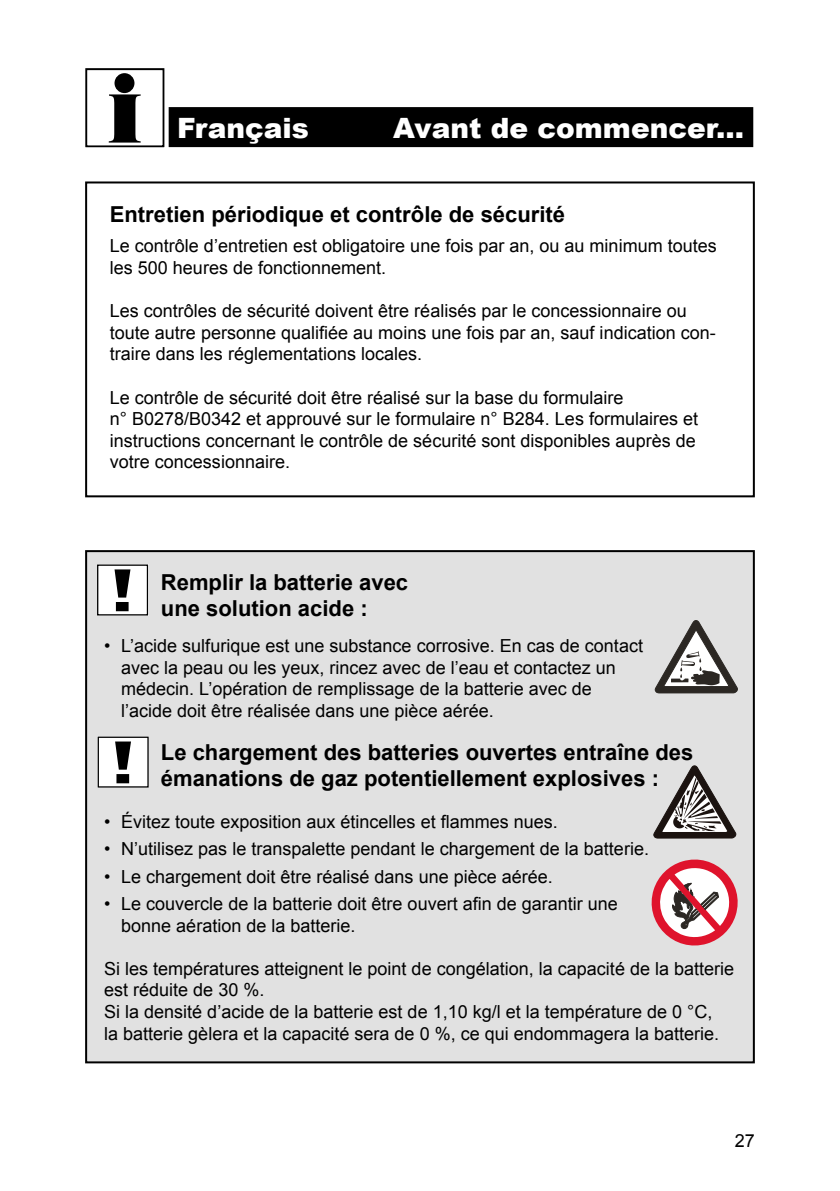
<style>
.page{position:relative;width:840px;height:1191px;background:#fff}
.page>*{position:absolute;margin:0;border:0;box-sizing:border-box;transform-origin:0 0}
.t1{font:900 28px "Arial";color:#fff}
.t2{font:700 22px/26.4px "Arial";color:#000}
.t3{font:18px/21.6px "Arial";color:#000}
</style>
<div class="page">
<svg style="left:85px;top:68px;width:85px;height:80px"></svg>
<div style="left:168px;top:107px;width:584px;height:40px;background:#000"></div>
<div style="left:85px;top:181px;width:669px;height:316px;border:2px solid #000"></div>
<div style="left:86px;top:551px;width:667px;height:511px;background:#e1e1e1"></div>
<div style="left:85px;top:550px;width:669px;height:513px;border:2px solid #000"></div>
<svg style="left:654px;top:620px;width:83px;height:74px"></svg>
<div style="left:98px;top:565px;width:49px;height:50px;background:#fff"></div>
<div style="left:97px;top:564px;width:51px;height:51px;border:1px solid #000"></div>
<svg style="left:114px;top:569px;width:16px;height:42px"></svg>
<div style="left:98px;top:737px;width:50px;height:50px;background:#fff"></div>
<div style="left:98px;top:736px;width:51px;height:51px;border:1px solid #000"></div>
<svg style="left:115px;top:741px;width:16px;height:42px"></svg>
<svg style="left:651px;top:859px;width:87px;height:87px"></svg>
<svg style="left:653px;top:765px;width:82px;height:74px"></svg>
<h1 class="t1" style="left:177px;top:110px;width:133px">Français</h1>
<h1 class="t1" style="left:393px;top:110px;width:352px">Avant de commencer...</h1>
<p class="t2" style="left:110px;top:202px;width:456px">Entretien périodique et contrôle de sécurité</p>
<p class="t3" style="left:110px;top:235px;width:608px">Le contrôle d’entretien est obligatoire une fois par an, ou au minimum toutes les 500 heures de fonctionnement.</p>
<p class="t3" style="left:110px;top:300px;width:607px">Les contrôles de sécurité doivent être réalisés par le concessionnaire ou toute autre personne qualifiée au moins une fois par an, sauf indication con&shy;traire dans les réglementations locales.</p>
<p class="t3" style="left:110px;top:386px;width:589px">Le contrôle de sécurité doit être réalisé sur la base du formulaire<br>n° B0278/B0342 et approuvé sur le formulaire n° B284. Les formulaires et instructions concernant le contrôle de sécurité sont disponibles auprès de votre concessionnaire.</p>
<p class="t2" style="left:161px;top:569px;width:248px">Remplir la batterie avec une solution acide :</p>
<p class="t3" style="left:121px;top:635px;width:523px;text-indent:-17px">• L’acide sulfurique est une substance corrosive. En cas de contact avec la peau ou les yeux, rincez avec de l’eau et contactez un médecin. L’opération de remplissage de la batterie avec de l’acide doit être réalisée dans une pièce aérée.</p>
<p class="t2" style="left:161px;top:739px;width:533px">Le chargement des batteries ouvertes entraîne des émanations de gaz potentiellement explosives :</p>
<p class="t3" style="left:104px;top:811px;width:455px">• Évitez toute exposition aux étincelles et flammes nues.</p>
<p class="t3" style="left:104px;top:838px;width:546px">• N’utilisez pas le transpalette pendant le chargement de la batterie.</p>
<p class="t3" style="left:104px;top:865px;width:450px">• Le chargement doit être réalisé dans une pièce aérée.</p>
<p class="t3" style="left:121px;top:893px;width:498px;text-indent:-17px">• Le couvercle de la batterie doit être ouvert afin de garantir une bonne aération de la batterie.</p>
<p class="t3" style="left:104px;top:958px;width:631px">Si les températures atteignent le point de congélation, la capacité de la batterie est réduite de 30 %.<br>Si la densité d’acide de la batterie est de 1,10 kg/l et la température de 0 °C,<br>la batterie gèlera et la capacité sera de 0 %, ce qui endommagera la batterie.</p>
<p class="t3" style="left:734px;top:1130px;width:22px">27</p>
</div>
